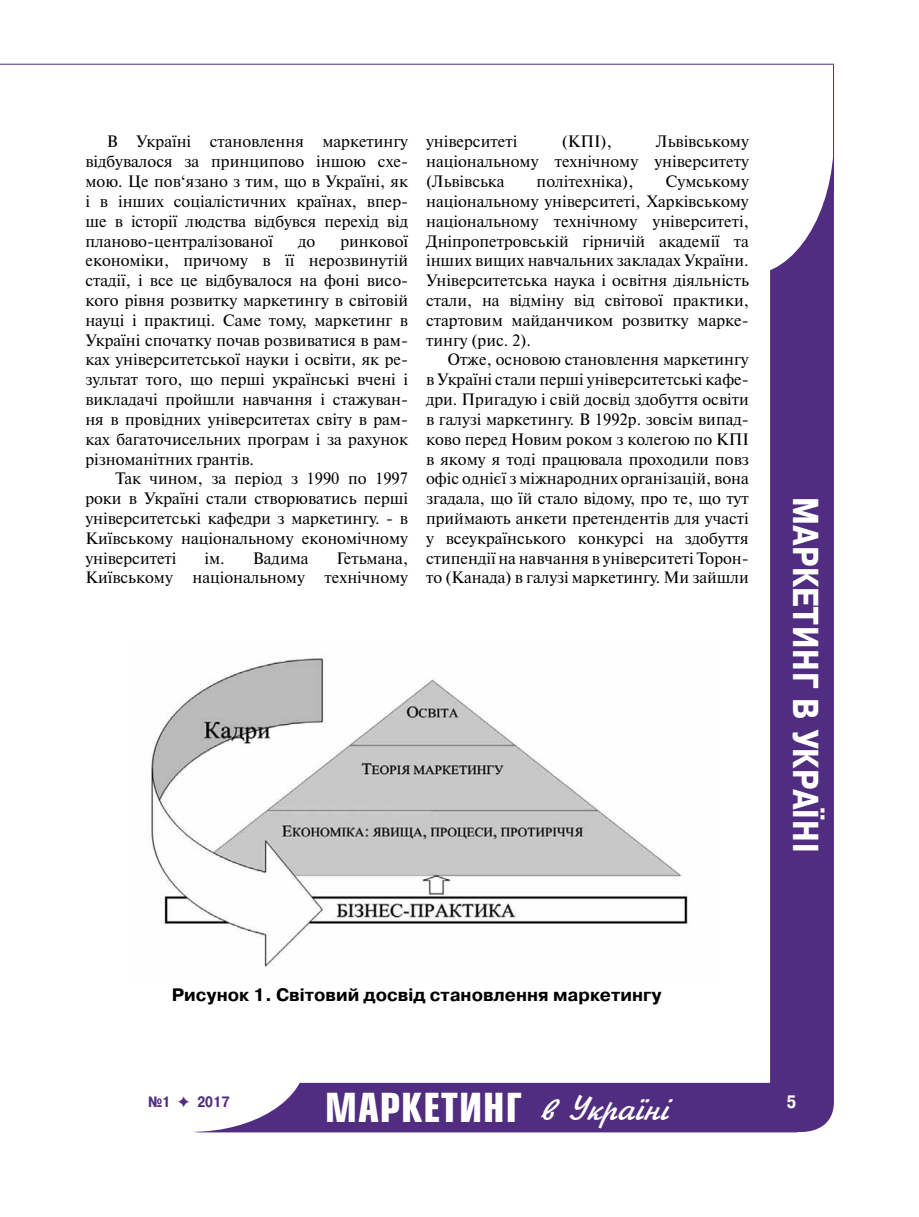
<style>
.page{position:relative;width:919px;height:1217px;background:#fff}
.page>*{position:absolute;margin:0;border:0;box-sizing:border-box;transform-origin:0 0}
.t1{font:700 39px "Europe Cond";letter-spacing:.025em;color:#fff}
.t2{font:700 36px "Pragmatica Cond C";letter-spacing:.025em;color:#fff}
.t3{font:700 18px "Pragmatica C";color:#000}
.t4{font:700 18px "Pragmatica Cond C";color:#fff}
.t5{font:16.5px/19.8px "Newton C";color:#000;text-align:justify}
.t6{font:700 15px "Pragmatica Cond C";color:#512d81}
.s1{font-family:"Jikharev";font-weight:400;font-size:36px}
.s2{font-family:"Dixieland";font-weight:400}
</style>
<div class="page">
<div style="left:770px;top:111px;width:63px;height:1020px;background:#512d81;border-radius:30px"></div>
<div style="left:661px;top:0;width:172px;height:275px;background:#fff;border-radius:50%"></div>
<div style="left:177px;top:1082px;width:641px;height:50px;background:#512d81;border-radius:22px"></div>
<div style="left:76px;top:986px;width:230px;height:145px;background:#fff;border-radius:50%"></div>
<hr style="left:0;top:64px;width:833px;height:1px;background:#512d81">
<hr style="left:833px;top:65px;width:1px;height:126px;background:#512d81">
<img style="left:151px;top:657px;width:537px;height:310px">
<p class="t5" style="left:85px;top:132px;width:324px;text-indent:21px">В Україні становлення маркетингу відбувалося за принципово іншою схе&shy;мою. Це пов‘язано з тим, що в Україні, як і в інших соціалістичних країнах, впер&shy;ше в історії людства відбувся перехід від планово-централізованої</p>
<p class="t5" style="left:85px;top:231px;width:324px;text-indent:255px">ринкової економіки, причому в її нерозвинутій стадії, і все це відбувалося на фоні висо&shy;кого рівня розвитку маркетингу в світовій науці і практиці. Саме тому, маркетинг в Україні спочатку почав розвиватися в рам&shy;ках університетської науки і освіти, як ре&shy;зультат того, що перші українські вчені і викладачі пройшли навчання і стажуван&shy;ня в провідних університетах світу в рам&shy;ках багаточисельних програм і за рахунок різноманітних грантів.</p>
<p class="t5" style="left:85px;top:468px;width:324px;text-indent:30px">Так чином, за період з 1990 по 1997 роки в Україні стали створюватись перші університетські кафедри з маркетингу. - в Київському національному економічному університеті</p>
<p class="t5" style="left:298px;top:231px;width:19px">до</p>
<p class="t5" style="left:204px;top:548px;width:105px">ім. Вадима</p>
<p class="t5" style="left:85px;top:548px;width:324px;text-align:right">Гетьмана,<br>Київському національному технічному</p>
<p class="t5" style="left:426px;top:132px;width:93px">університеті</p>
<p class="t5" style="left:561px;top:132px;width:52px">(КПІ),</p>
<p class="t5" style="left:426px;top:132px;width:324px;text-indent:230px">Львівському національному технічному університету (Львівська</p>
<p class="t5" style="left:536px;top:171px;width:98px">політехніка),</p>
<p class="t5" style="left:426px;top:171px;width:324px;text-indent:239px">Сумському національному університеті, Харківському національному технічному університеті, Дніпропетровській гірничій академії та інших вищих навчальних закладах України.<br>Університетська наука і освітня діяльність стали, на відміну від світової практики, стартовим майданчиком розвитку марке&shy;тингу (рис. 2).</p>
<p class="t5" style="left:426px;top:350px;width:324px;text-indent:21px">Отже, основою становлення маркетингу в Україні стали перші університетські кафе&shy;дри. Пригадую і свій досвід здобуття освіти в галузі маркетингу. В 1992р. зовсім випад&shy;ково перед Новим роком з колегою по КПІ в якому я тоді працювала проходили повз офіс однієї з міжнародних організацій, вона згадала, що їй стало відому, про те, що тут приймають анкети претендентів для участі у всеукраїнського конкурсі на здобуття стипендії на навчання в університеті Торон&shy;то (Канада) в галузі маркетингу. Ми зайшли</p>
<h2 class="t2" style="left:825px;top:497px;width:356px;rotate:90deg">Маркетинг в україні</h2>
<p class="t3" style="left:172px;top:985px;width:491px">Рисунок 1. Світовий досвід становлення маркетингу</p>
<h1 class="t1" style="left:325px;top:1081px;width:345px">МАРКЕТИНГ <span class="s1">в Україні</span></h1>
<p class="t6" style="left:148px;top:1092px;width:83px">№1 <span class="s2">F</span> 2017</p>
<p class="t4" style="left:786px;top:1090px;width:11px">5</p>
</div>
